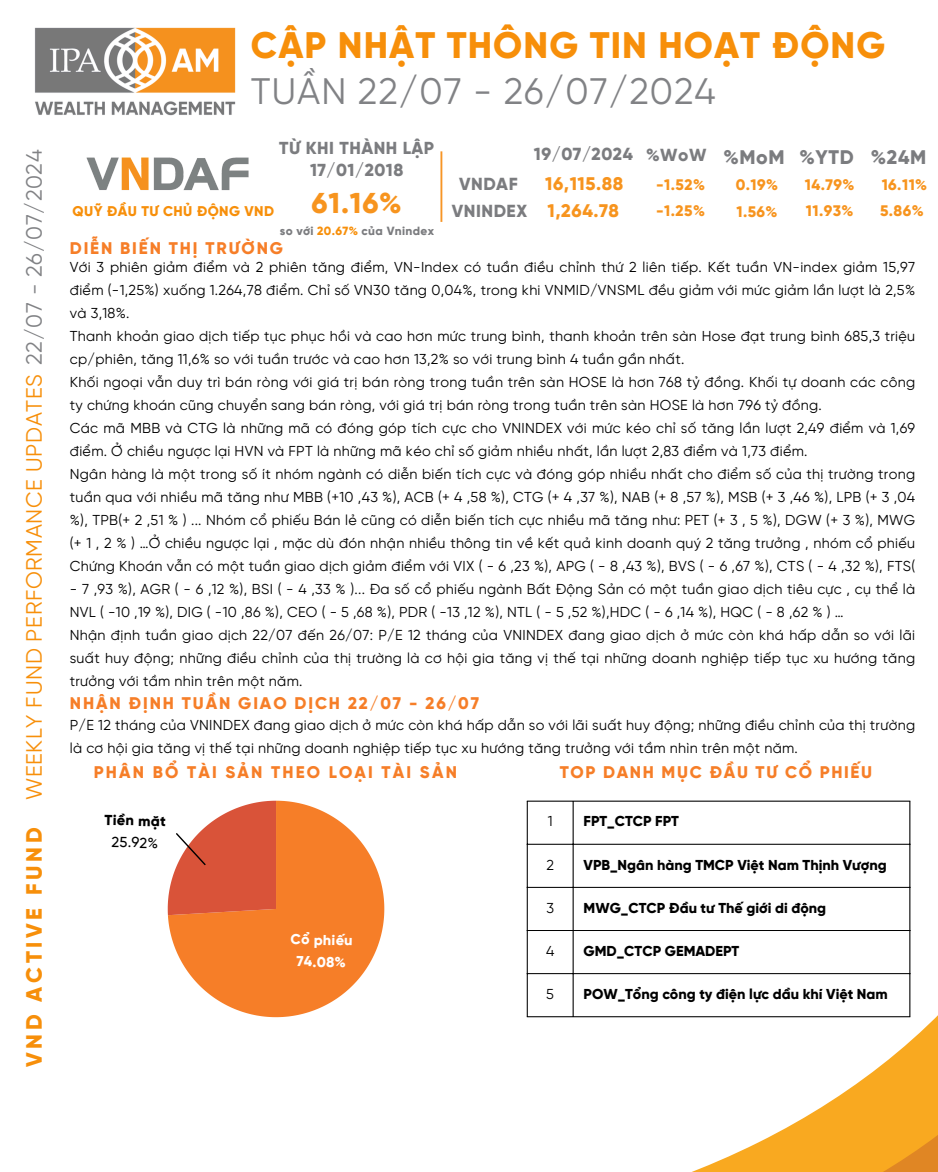
<style>
.page{position:relative;width:938px;height:1172px;background:#fff}
.page>*{position:absolute;margin:0;border:0;box-sizing:border-box;transform-origin:0 0}
.t1{font:36.88px "SVN Gilroy X Bold";letter-spacing:.03em;color:#f78f0a}
.t2{font:36.81px "SVN Gilroy";letter-spacing:.03em;color:#818285}
.t3{font:28.69px "SVN Gilroy X Bold";color:#f7941e}
.t4{font:22.19px "SVN Gilroy";letter-spacing:.03em;color:#f78f0a}
.t5{font:22.19px "SVN Gilroy X Bold";letter-spacing:.165em;color:#f78f0a}
.t6{font:19.69px "SVN Gilroy X Bold";letter-spacing:.03em;color:#7b7c7f}
.t7{font:18.25px "SVN Gilroy X Bold";letter-spacing:.03em;color:#f7941e}
.t8{font:17.44px "SVN Gilroy X Bold";letter-spacing:.03em;color:#7b7c7f}
.t9{font:17.38px "SVN Gilroy X Bold";letter-spacing:.03em;color:#7b7c7f}
.t10{font:16.88px "SVN Gilroy X Bold";letter-spacing:.11em;color:#f67e28}
.t11{font:16.88px "SVN Gilroy X Bold";letter-spacing:.13em;color:#f67e28}
.t12{font:15.25px "SVN Gilroy X Bold";letter-spacing:.03em;color:#f7941e}
.t13{font:14.56px "SVN Gilroy X Bold";color:#000}
.t14{font:500 14.56px "SVN Gilroy";color:#000}
.t15{font:14.38px/23px "SVN Gilroy";letter-spacing:.02em;color:#000}
.t16{font:14.38px "SVN Gilroy X Bold";color:#000}
.t17{font:14.38px "SVN Gilroy X Bold";color:#fffefe}
.t18{font:14.06px "SVN Gilroy X Bold";letter-spacing:.03em;color:#f78f0a}
.t19{font:11.88px "SVN Gilroy X Bold";letter-spacing:.03em;color:#7b7c7f}
.s1{color:#818285}
.s2{color:#f78f0a}
</style>
<div class="page">
<svg style="left:168px;top:801px;width:216px;height:131px;fill:#f67e28"></svg>
<svg style="left:168px;top:801px;width:108px;height:114px"></svg>
<hr style="left:527px;top:801px;width:1px;height:215px;background:#000">
<hr style="left:572px;top:801px;width:1px;height:215px;background:#000">
<hr style="left:909px;top:801px;width:1px;height:215px;background:#000">
<hr style="left:527px;top:801px;width:383px;height:1px;background:#000">
<hr style="left:527px;top:844px;width:383px;height:1px;background:#000">
<hr style="left:527px;top:887px;width:383px;height:1px;background:#000">
<hr style="left:527px;top:930px;width:383px;height:1px;background:#000">
<svg style="left:170px;top:932px;width:768px;height:142px"></svg>
<svg style="left:692px;top:1074px;width:246px;height:98px;fill:#f9a920"></svg>
<img style="left:35px;top:27px;width:201px;height:89px">
<img style="left:86px;top:157px;width:163px;height:34px">
<hr style="left:440px;top:151px;width:2px;height:71px;background:#f79526">
<p class="t4" style="left:24px;top:800px;width:652px;rotate:-90deg">WEEKLY FUND PERFORMANCE UPDATES <span class="s1">22/07 - 26/07/2024</span></p>
<h4 class="t5" style="left:24px;top:1067px;width:241px;rotate:-90deg">VND ACTIVE FUND</h4>
<p class="t1" style="left:251px;top:28px;width:636px">CẬP NHẬT THÔNG TIN HOẠT ĐỘNG</p>
<p class="t2" style="left:251px;top:75px;width:466px">TUẦN 22/07 - 26/07/2024</p>
<p class="t9" style="left:279px;top:140px;width:156px">TỪ KHI THÀNH LẬP</p>
<p class="t9" style="left:310px;top:162px;width:95px">17/01/2018</p>
<p class="t18" style="left:72px;top:205px;width:203px">QUỸ ĐẦU TƯ CHỦ ĐỘNG VND</p>
<p class="t3" style="left:311px;top:191px;width:92px">61.16%</p>
<h3 class="t19" style="left:280px;top:225px;width:156px">so với <span class="s2">20.67%</span> của Vnindex</h3>
<p class="t10" style="left:70px;top:240px;width:215px">DIỄN BIẾN THỊ TRƯỜNG</p>
<p class="t8" style="left:534px;top:146px;width:100px">19/07/2024</p>
<p class="t8" style="left:646px;top:147px;width:62px">%WoW</p>
<h2 class="t6" style="left:723px;top:148px;width:63px">%MoM</h2>
<p class="t7" style="left:545px;top:175px;width:80px">16,115.88</p>
<p class="t12" style="left:656px;top:178px;width:50px">-1.52%</p>
<p class="t8" style="left:459px;top:176px;width:60px">VNDAF</p>
<p class="t12" style="left:735px;top:178px;width:44px">0.19%</p>
<p class="t12" style="left:736px;top:205px;width:43px">1.56%</p>
<p class="t8" style="left:452px;top:203px;width:77px">VNINDEX</p>
<p class="t7" style="left:547px;top:203px;width:73px">1,264.78</p>
<p class="t12" style="left:656px;top:204px;width:50px">-1.25%</p>
<p class="t6" style="left:799px;top:148px;width:56px">%YTD</p>
<p class="t12" style="left:804px;top:178px;width:51px">14.79%</p>
<p class="t12" style="left:805px;top:203px;width:49px">11.93%</p>
<p class="t6" style="left:871px;top:148px;width:57px">%24M</p>
<p class="t12" style="left:881px;top:178px;width:47px">16.11%</p>
<p class="t12" style="left:880px;top:204px;width:45px">5.86%</p>
<p class="t15" style="left:70px;top:257px;width:846px;text-align:justify">Với 3 phiên giảm điểm và 2 phiên tăng điểm, VN-Index có tuần điều chỉnh thứ 2 liên tiếp. Kết tuần VN-index giảm 15,97 điểm (-1,25%) xuống 1.264,78 điểm. Chỉ số VN30 tăng 0,04%, trong khi VNMID/VNSML đều giảm với mức giảm lần lượt là 2,5% và 3,18%.</p>
<p class="t15" style="left:70px;top:326px;width:846px">Thanh khoản giao dịch tiếp tục phục hồi và cao hơn mức trung bình, thanh khoản trên sàn Hose đạt trung bình 685,3 triệu cp/phiên, tăng 11,6% so với tuần trước và cao hơn 13,2% so với trung bình 4 tuần gần nhất.</p>
<h5 class="t15" style="left:70px;top:372px;width:846px">Khối ngoại vẫn duy trì bán ròng với giá trị bán ròng trong tuần trên sàn HOSE là hơn 768 tỷ đồng. Khối tự doanh các công ty chứng khoán cũng chuyển sang bán ròng, với giá trị bán ròng trong tuần trên sàn HOSE là hơn 796 tỷ đồng.</h5>
<p class="t15" style="left:70px;top:418px;width:846px">Các mã MBB và CTG là những mã có đóng góp tích cực cho VNINDEX với mức kéo chỉ số tăng lần lượt 2,49 điểm và 1,69 điểm. Ở chiều ngược lại HVN và FPT là những mã kéo chỉ số giảm nhiều nhất, lần lượt 2,83 điểm và 1,73 điểm.</p>
<p class="t15" style="left:70px;top:464px;width:846px;text-align:justify">Ngân hàng là một trong số ít nhóm ngành có diễn biến tích cực và đóng góp nhiều nhất cho điểm số của thị trường trong tuần qua với nhiều mã tăng như MBB (+10 ,43 %), ACB (+ 4 ,58 %), CTG (+ 4 ,37 %), NAB (+ 8 ,57 %), MSB (+ 3 ,46 %), LPB (+ 3 ,04 %), TPB(+ 2 ,51 % ) ... Nhóm cổ phiếu Bán lẻ cũng có diễn biến tích cực nhiều mã tăng như: PET (+ 3 , 5 %), DGW (+ 3 %), MWG (+ 1 , 2 % ) …Ở chiều ngược lại , mặc dù đón nhận nhiều thông tin về kết quả kinh doanh quý 2 tăng trưởng , nhóm cổ phiếu Chứng Khoán vẫn có một tuần giao dịch giảm điểm với VIX ( - 6 ,23 %), APG ( - 8 ,43 %), BVS ( - 6 ,67 %), CTS ( - 4 ,32 %), FTS(</p>
<p class="t15" style="left:70px;top:578px;width:846px">- 7 ,93 %), AGR ( - 6 ,12 %), BSI ( - 4 ,33 % )... Đa số cổ phiếu ngành Bất Động Sản có một tuần giao dịch tiêu cực , cụ thể là<br>NVL ( -10 ,19 %), DIG ( -10 ,86 %), CEO ( - 5 ,68 %), PDR ( -13 ,12 %), NTL ( - 5 ,52 %),HDC ( - 6 ,14 %), HQC ( - 8 ,62 % ) …</p>
<h5 class="t15" style="left:70px;top:624px;width:846px;text-align:justify">Nhận định tuần giao dịch 22/07 đến 26/07: P/E 12 tháng của VNINDEX đang giao dịch ở mức còn khá hấp dẫn so với lãi suất huy động; những điều chỉnh của thị trường là cơ hội gia tăng vị thế tại những doanh nghiệp tiếp tục xu hướng tăng trưởng với tầm nhìn trên một năm.</h5>
<h6 class="t10" style="left:70px;top:695px;width:411px">NHẬN ĐỊNH TUẦN GIAO DỊCH 22/07 - 26/07</h6>
<p class="t15" style="left:70px;top:714px;width:846px">P/E 12 tháng của VNINDEX đang giao dịch ở mức còn khá hấp dẫn so với lãi suất huy động; những điều chỉnh của thị trường là cơ hội gia tăng vị thế tại những doanh nghiệp tiếp tục xu hướng tăng trưởng với tầm nhìn trên một năm.</p>
<p class="t11" style="left:94px;top:764px;width:365px">PHÂN BỔ TÀI SẢN THEO LOẠI TÀI SẢN</p>
<p class="t10" style="left:559px;top:764px;width:314px">TOP DANH MỤC ĐẦU TƯ CỔ PHIẾU</p>
<p class="t13" style="left:105px;top:813px;width:63px;rotate:1deg">Tiền mặt</p>
<h1 class="t14" style="left:112px;top:835px;width:48px;rotate:1deg">25.92%</h1>
<p class="t17" style="left:291px;top:933px;width:64px;rotate:1deg">Cổ phiếu</p>
<p class="t17" style="left:297px;top:955px;width:51px;rotate:1deg">74.08%</p>
<p class="t15" style="left:547px;top:811px;width:6px">1</p>
<p class="t16" style="left:583px;top:815px;width:97px">FPT_CTCP FPT</p>
<p class="t15" style="left:546px;top:854px;width:9px">2</p>
<p class="t16" style="left:583px;top:858px;width:305px">VPB_Ngân hàng TMCP Việt Nam Thịnh Vượng</p>
<p class="t15" style="left:546px;top:897px;width:9px">3</p>
<p class="t16" style="left:583px;top:901px;width:244px">MWG_CTCP Đầu tư Thế giới di động</p>
<p class="t15" style="left:546px;top:940px;width:10px">4</p>
<p class="t16" style="left:583px;top:944px;width:157px">GMD_CTCP GEMADEPT</p>
<h6 class="t15" style="left:546px;top:983px;width:9px">5</h6>
<p class="t16" style="left:583px;top:987px;width:306px">POW_Tổng công ty điện lực dầu khí Việt Nam</p>
</div>
